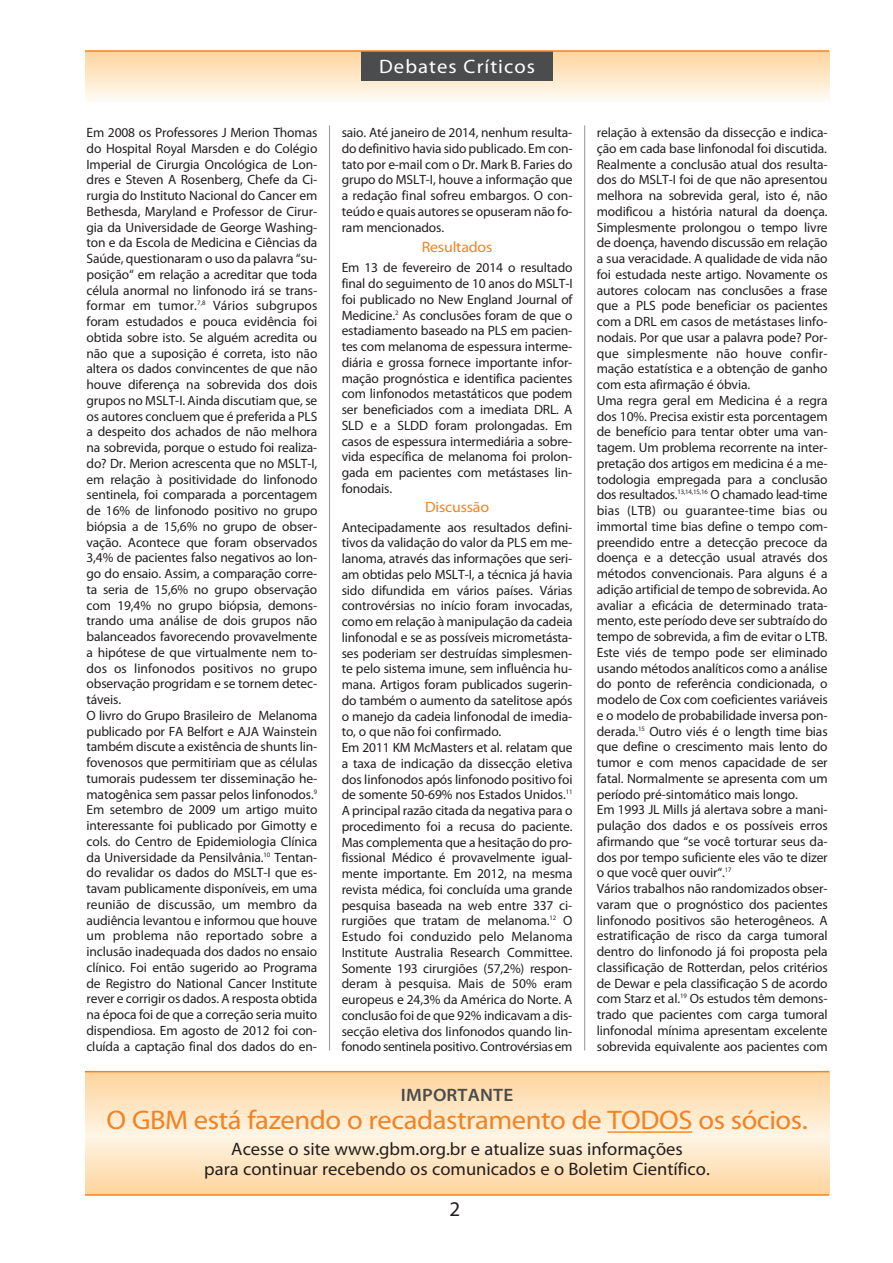
<style>
.page{position:relative;width:893px;height:1263px;background:#fff}
.page>*{position:absolute;margin:0;border:0;box-sizing:border-box;transform-origin:0 0}
.t1{font:27px "Myriad Pro";letter-spacing:-.015em;color:#f58220;scale:1.06 1}
.t2{font:21px "Myriad Pro";color:#231f20}
.t3{font:19.5px "Myriad Pro";letter-spacing:.05em;color:#fff;scale:1.06 1}
.t4{font:18px/19.5px "Myriad Pro";color:#231f20;text-align:center}
.t5{font:600 18px "Myriad Pro";letter-spacing:.01em;color:#4b4c4d;scale:1.06 1}
.t6{font:15px "Myriad Pro";letter-spacing:-.01em;color:#f58220;scale:1.06 1}
.t7{font:13.5px/15.8px "Myriad Pro";letter-spacing:-.01em;color:#231f20}
</style>
<div class="page">
<div style="left:85px;top:1135px;width:744px;height:60px;background:linear-gradient(to bottom,#fef5e5,#fed59e)"></div>
<div style="left:85px;top:1071px;width:744px;height:64px;background:linear-gradient(to bottom,#fed39b,#fef3e2)"></div>
<div style="left:85px;top:51px;width:744px;height:51px;background:linear-gradient(to bottom,#fed49b,#fefcf6)"></div>
<div style="left:361px;top:51px;width:192px;height:30px;background:#4b4c4d"></div>
<hr style="left:329px;top:125px;width:1px;height:925px;background:#939598">
<hr style="left:584px;top:125px;width:1px;height:925px;background:#939598">
<hr style="left:85px;top:50px;width:744px;height:2px;background:#f58220">
<hr style="left:85px;top:1071px;width:744px;height:1px;background:#f58220">
<hr style="left:85px;top:1194px;width:744px;height:2px;background:#f58220">
<hr style="left:607px;top:1131px;width:85px;height:2px;background:#f58220">
<p class="t7" style="left:86px;top:126px;width:233px">Em 2008 os Professores J Merion Thomas do Hospital Royal Marsden e do Colégio Imperial de Cirurgia Oncológica de Lon&shy;dres e Steven A Rosenberg, Chefe da Ci&shy;rurgia do Instituto Nacional do Cancer em Bethesda, Maryland e Professor de Cirur&shy;gia da Universidade de George Washing&shy;ton e da Escola de Medicina e Ciências da Saúde, questionaram o uso da palavra “su&shy;posição“ em relação a acreditar que toda célula anormal no linfonodo irá se trans&shy;formar em tumor.<sup>7,8</sup> Vários subgrupos foram estudados e pouca evidência foi obtida sobre isto. Se alguém acredita ou não que a suposição é correta, isto não altera os dados convincentes de que não houve diferença na sobrevida dos dois grupos no MSLT-I. Ainda discutiam que, se os autores concluem que é preferida a PLS a despeito dos achados de não melhora na sobrevida, porque o estudo foi realiza&shy;do? Dr. Merion acrescenta que no MSLT-I, em relação à positividade do linfonodo sentinela, foi comparada a porcentagem de 16% de linfonodo positivo no grupo biópsia a de 15,6% no grupo de obser&shy;vação. Acontece que foram observados 3,4% de pacientes falso negativos ao lon&shy;go do ensaio. Assim, a comparação corre&shy;ta seria de 15,6% no grupo observação com 19,4% no grupo biópsia, demons&shy;trando uma análise de dois grupos não balanceados favorecendo provavelmente a hipótese de que virtualmente nem to&shy;dos os linfonodos positivos no grupo observação progridam e se tornem detec&shy;táveis.<br>O livro do Grupo Brasileiro de Melanoma publicado por FA Belfort e AJA Wainstein também discute a existência de shunts lin&shy;fovenosos que permitiriam que as células tumorais pudessem ter disseminação he&shy;matogênica sem passar pelos linfonodos.<sup>9<br></sup>Em setembro de 2009 um artigo muito interessante foi publicado por Gimotty e cols. do Centro de Epidemiologia Clínica da Universidade da Pensilvânia.<sup>10</sup> Tentan&shy;do revalidar os dados do MSLT-I que es&shy;tavam publicamente disponíveis, em uma reunião de discussão, um membro da audiência levantou e informou que houve um problema não reportado sobre a inclusão inadequada dos dados no ensaio clínico. Foi então sugerido ao Programa de Registro do National Cancer Institute rever e corrigir os dados. A resposta obtida na época foi de que a correção seria muito dispendiosa. Em agosto de 2012 foi con&shy;cluída a captação final dos dados do en-</p>
<h3 class="t3" style="left:379px;top:59px;width:149px">Debates Críticos</h3>
<p class="t7" style="left:342px;top:126px;width:232px;text-align:justify">saio. Até janeiro de 2014, nenhum resulta&shy;do definitivo havia sido publicado. Em con&shy;tato por e-mail com o Dr. Mark B. Faries do grupo do MSLT-I, houve a informação que a redação final sofreu embargos. O con&shy;teúdo e quais autores se opuseram não fo&shy;ram mencionados.</p>
<p class="t6" style="left:422px;top:242px;width:68px">Resultados</p>
<p class="t7" style="left:342px;top:261px;width:232px;text-align:justify">Em 13 de fevereiro de 2014 o resultado final do seguimento de 10 anos do MSLT-I foi publicado no New England Journal of Medicine.<sup>2</sup> As conclusões foram de que o estadiamento baseado na PLS em pacien&shy;tes com melanoma de espessura interme&shy;diária e grossa fornece importante infor&shy;mação prognóstica e identifica pacientes com linfonodos metastáticos que podem ser beneficiados com a imediata DRL. A SLD e a SLDD foram prolongadas. Em casos de espessura intermediária a sobre&shy;vida específica de melanoma foi prolon&shy;gada em pacientes com metástases lin&shy;fonodais.</p>
<p class="t6" style="left:425px;top:501px;width:62px">Discussão</p>
<p class="t7" style="left:342px;top:520px;width:232px">Antecipadamente aos resultados defini&shy;tivos da validação do valor da PLS em me&shy;lanoma, através das informações que seri&shy;am obtidas pelo MSLT-I, a técnica já havia sido difundida em vários países. Várias controvérsias no início foram invocadas, como em relação à manipulação da cadeia linfonodal e se as possíveis micrometásta&shy;ses poderiam ser destruídas simplesmen&shy;te pelo sistema imune, sem influência hu&shy;mana. Artigos foram publicados sugerin&shy;do também o aumento da satelitose após o manejo da cadeia linfonodal de imedia&shy;to, o que não foi confirmado.<br>Em 2011 KM McMasters et al. relatam que a taxa de indicação da dissecção eletiva dos linfonodos após linfonodo positivo foi de somente 50-69% nos Estados Unidos.<sup>11<br></sup>A principal razão citada da negativa para o procedimento foi a recusa do paciente.<br>Mas complementa que a hesitação do pro&shy;fissional Médico é provavelmente igual&shy;mente importante. Em 2012, na mesma revista médica, foi concluída uma grande pesquisa baseada na web entre 337 ci&shy;rurgiões que tratam de melanoma.<sup>12</sup> O Estudo foi conduzido pelo Melanoma Institute Australia Research Committee.<br>Somente 193 cirurgiões (57,2%) respon&shy;deram à pesquisa. Mais de 50% eram europeus e 24,3% da América do Norte. A conclusão foi de que 92% indicavam a dis&shy;secção eletiva dos linfonodos quando lin&shy;fonodo sentinela positivo. Controvérsias em</p>
<p class="t7" style="left:597px;top:126px;width:232px">relação à extensão da dissecção e indica&shy;ção em cada base linfonodal foi discutida.<br>Realmente a conclusão atual dos resulta&shy;dos do MSLT-I foi de que não apresentou melhora na sobrevida geral, isto é, não modificou a história natural da doença.<br>Simplesmente prolongou o tempo livre de doença, havendo discussão em relação a sua veracidade. A qualidade de vida não foi estudada neste artigo. Novamente os autores colocam nas conclusões a frase que a PLS pode beneficiar os pacientes com a DRL em casos de metástases linfo&shy;nodais. Por que usar a palavra pode? Por&shy;que simplesmente não houve confir&shy;mação estatística e a obtenção de ganho com esta afirmação é óbvia.<br>Uma regra geral em Medicina é a regra dos 10%. Precisa existir esta porcentagem de benefício para tentar obter uma van&shy;tagem. Um problema recorrente na inter&shy;pretação dos artigos em medicina é a me&shy;todologia empregada para a conclusão dos resultados.<sup>13,14,15,16</sup> O chamado lead-time bias (LTB) ou guarantee-time bias ou immortal time bias define o tempo com&shy;preendido entre a detecção precoce da doença e a detecção usual através dos métodos convencionais. Para alguns é a adição artificial de tempo de sobrevida. Ao avaliar a eficácia de determinado trata&shy;mento, este período deve ser subtraído do tempo de sobrevida, a fim de evitar o LTB.<br>Este viés de tempo pode ser eliminado usando métodos analíticos como a análise do ponto de referência condicionada, o modelo de Cox com coeficientes variáveis e o modelo de probabilidade inversa pon&shy;derada.<sup>15</sup> Outro viés é o length time bias que define o crescimento mais lento do tumor e com menos capacidade de ser fatal. Normalmente se apresenta com um período pré-sintomático mais longo.<br>Em 1993 JL Mills já alertava sobre a mani&shy;pulação dos dados e os possíveis erros afirmando que “se você torturar seus da&shy;dos por tempo suficiente eles vão te dizer o que você quer ouvir“.<sup>17<br></sup>Vários trabalhos não randomizados obser&shy;varam que o prognóstico dos pacientes linfonodo positivos são heterogêneos. A estratificação de risco da carga tumoral dentro do linfonodo já foi proposta pela classificação de Rotterdan, pelos critérios de Dewar e pela classificação S de acordo com Starz et al.<sup>19</sup> Os estudos têm demons&shy;trado que pacientes com carga tumoral linfonodal mínima apresentam excelente sobrevida equivalente aos pacientes com</p>
<h3 class="t5" style="left:401px;top:1088px;width:107px">IMPORTANTE</h3>
<h1 class="t1" style="left:107px;top:1110px;width:663px">O GBM está fazendo o recadastramento de TODOS os sócios.</h1>
<h3 class="t4" style="left:204px;top:1141px;width:507px">Acesse o site www.gbm.org.br e atualize suas informações<br>para continuar recebendo os comunicados e o Boletim Científico.</h3>
<h2 class="t2" style="left:450px;top:1201px;width:12px">2</h2>
</div>
